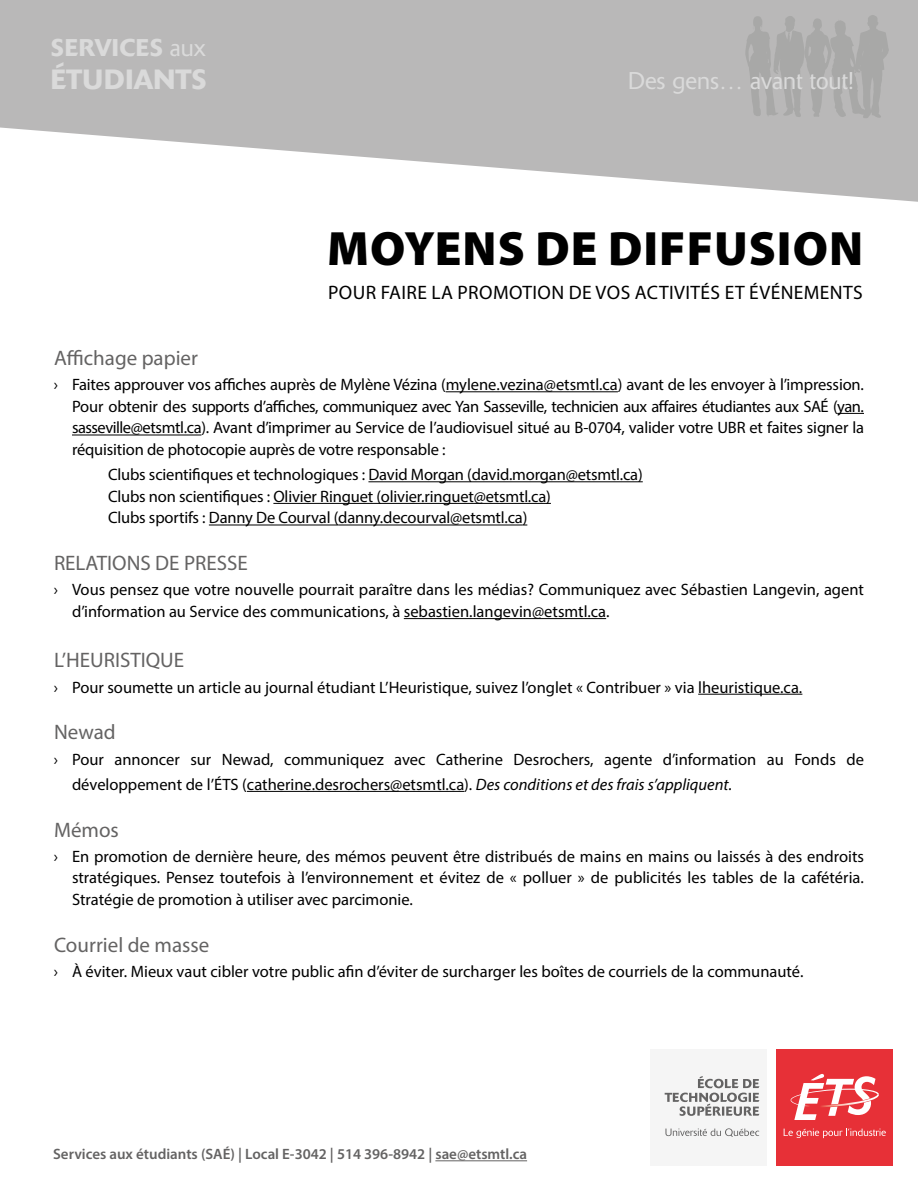
<style>
.page{position:relative;width:918px;height:1188px;background:#fff}
.page>*{position:absolute;margin:0;border:0;box-sizing:border-box;transform-origin:0 0}
.t1{font:900 48.45px "Myriad Pro";letter-spacing:.02em;color:#000}
.t2{font:500 27.6px "Delta";color:#dadada}
.t3{font:300 24px "Delta";color:#dadada}
.t4{font:500 24px "Delta";letter-spacing:.02em;color:#dadada}
.t5{font:21px "Myriad Pro";color:#646363}
.t6{font:19.5px "Myriad Pro";letter-spacing:.02em;color:#000}
.t7{font:16.5px/21.6px "Myriad Pro";color:#000}
.t8{font:600 15px "Myriad Pro";color:#646363}
.s1{font-weight:300}
.s2{font-style:italic}
</style>
<div class="page">
<hr style="left:446px;top:391px;width:172px;height:1px;background:#000">
<svg style="left:837px;top:413px;width:27px;height:1px"></svg>
<hr style="left:72px;top:435px;width:129px;height:1px;background:#000">
<hr style="left:368px;top:481px;width:275px;height:1px;background:#000">
<hr style="left:273px;top:503px;width:278px;height:1px;background:#000">
<hr style="left:209px;top:525px;width:129px;height:1px;background:#000">
<hr style="left:338px;top:525px;width:185px;height:1px;background:#000">
<hr style="left:404px;top:618px;width:202px;height:1px;background:#000">
<hr style="left:698px;top:694px;width:104px;height:1px;background:#000">
<hr style="left:247px;top:791px;width:217px;height:1px;background:#000">
<hr style="left:435px;top:1160px;width:92px;height:1px;background:#646363">
<div style="left:776px;top:1049px;width:117px;height:117px;background:#e73037"></div>
<svg style="left:790px;top:1074px;width:89px;height:46px"></svg>
<svg style="left:784px;top:1128px;width:102px;height:10px"></svg>
<div style="left:650px;top:1049px;width:117px;height:117px;background:#f5f5f5"></div>
<svg style="left:665px;top:1128px;width:94px;height:9px"></svg>
<svg style="left:665px;top:1076px;width:94px;height:40px"></svg>
<svg style="left:0;top:0;width:918px;height:202px;fill:#b9b8b8"></svg>
<svg style="left:745px;top:15px;width:144px;height:103px"></svg>
<h3 class="t4" style="left:51px;top:33px;width:157px">SERVICES <span class="s1">aux</span></h3>
<h2 class="t2" style="left:51px;top:62px;width:157px">ÉTUDIANTS</h2>
<h3 class="t3" style="left:628px;top:66px;width:228px">Des gens… avant tout!</h3>
<h1 class="t1" style="left:327px;top:221px;width:537px">MOYENS DE DIFFUSION</h1>
<p class="t6" style="left:328px;top:280px;width:536px">POUR FAIRE LA PROMOTION DE VOS ACTIVITÉS ET ÉVÉNEMENTS</p>
<p class="t5" style="left:54px;top:345px;width:146px">Affichage papier</p>
<p class="t7" style="left:72px;top:374px;width:794px;text-align:justify;text-indent:-18px">› Faites approuver vos affiches auprès de Mylène Vézina (mylene.vezina@etsmtl.ca) avant de les envoyer à l’impression.<br>Pour obtenir des supports d’affiches, communiquez avec Yan Sasseville, technicien aux affaires étudiantes aux SAÉ (yan. sasseville@etsmtl.ca). Avant d’imprimer au Service de l’audiovisuel situé au B-0704, valider votre UBR et faites signer la réquisition de photocopie auprès de votre responsable :</p>
<p class="t7" style="left:108px;top:464px;width:536px">Clubs scientifiques et technologiques : David Morgan (david.morgan@etsmtl.ca)<br>Clubs non scientifiques : Olivier Ringuet (olivier.ringuet@etsmtl.ca)<br>Clubs sportifs : Danny De Courval (danny.decourval@etsmtl.ca)</p>
<p class="t5" style="left:54px;top:550px;width:195px">RELATIONS DE PRESSE</p>
<p class="t7" style="left:72px;top:579px;width:794px;text-indent:-18px">› Vous pensez que votre nouvelle pourrait paraître dans les médias? Communiquez avec Sébastien Langevin, agent d’information au Service des communications, à sebastien.langevin@etsmtl.ca.</p>
<p class="t5" style="left:54px;top:647px;width:132px">L’HEURISTIQUE</p>
<p class="t7" style="left:54px;top:676px;width:750px">› Pour soumette un article au journal étudiant L’Heuristique, suivez l’onglet « Contribuer » via lheuristique.ca.</p>
<p class="t5" style="left:54px;top:719px;width:63px">Newad</p>
<p class="t7" style="left:72px;top:746px;width:794px;line-height:25.2px;text-indent:-18px">› Pour annoncer sur Newad, communiquez avec Catherine Desrochers, agente d’information au Fonds de développement de l’ÉTS (catherine.desrochers@etsmtl.ca). <span class="s2">Des conditions et des frais s’appliquent.</span></p>
<p class="t5" style="left:54px;top:817px;width:66px">Mémos</p>
<p class="t7" style="left:72px;top:845px;width:794px;text-align:justify;text-indent:-18px">› En promotion de dernière heure, des mémos peuvent être distribués de mains en mains ou laissés à des endroits stratégiques. Pensez toutefois à l’environnement et évitez de « polluer » de publicités les tables de la cafétéria.<br>Stratégie de promotion à utiliser avec parcimonie.</p>
<p class="t5" style="left:54px;top:932px;width:157px">Courriel de masse</p>
<p class="t7" style="left:54px;top:960px;width:751px">› À éviter. Mieux vaut cibler votre public afin d’éviter de surcharger les boîtes de courriels de la communauté.</p>
<p class="t8" style="left:53px;top:1145px;width:476px">Services aux étudiants (SAÉ) | Local E-3042 | 514 396-8942 | sae@etsmtl.ca</p>
</div>
